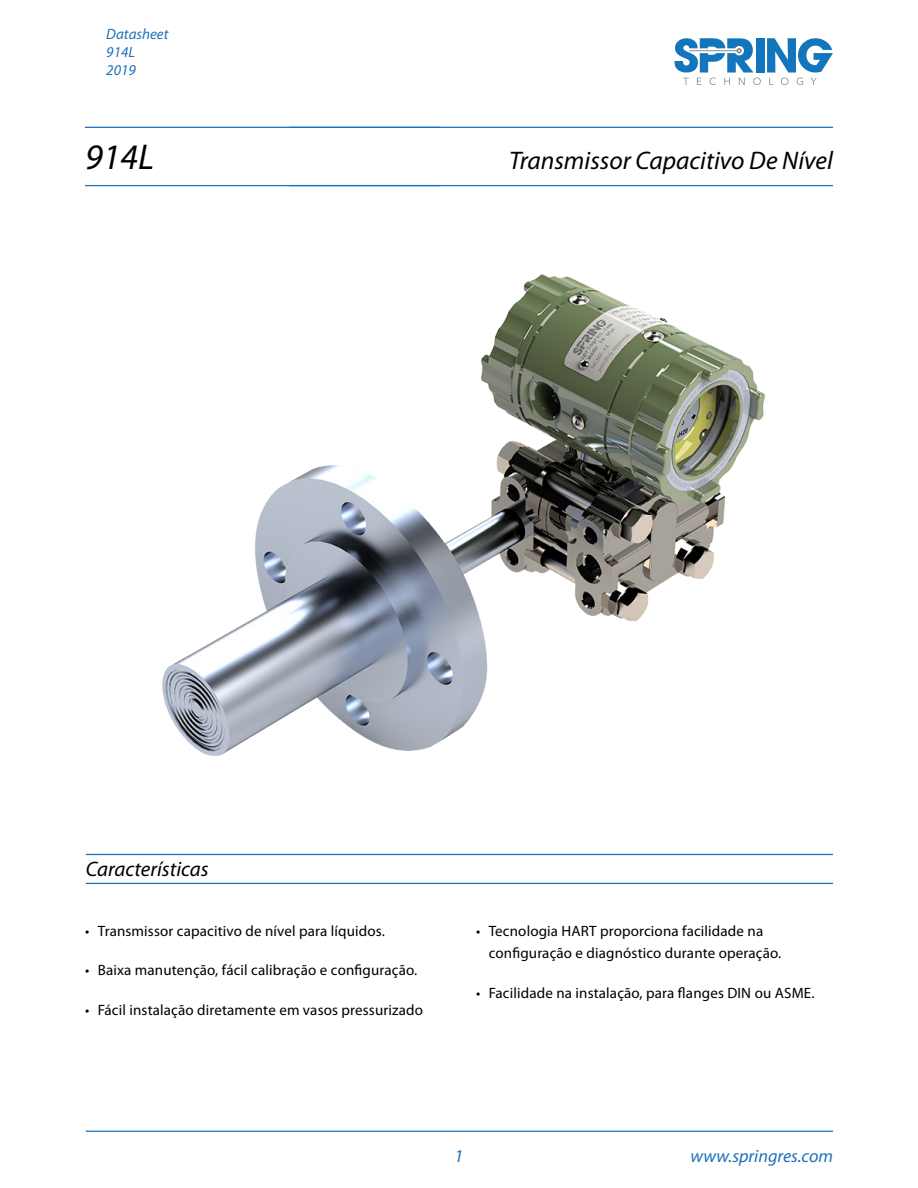
<style>
.page{position:relative;width:918px;height:1188px;background:#fff}
.page>*{position:absolute;margin:0;border:0;box-sizing:border-box;transform-origin:0 0}
.Título_Principal{font:italic 36px "Myriad Pro";color:#000}
.Título_Principal_2{font:italic 25.5px "Myriad Pro";color:#000}
.Features{font:italic 21px "Myriad Pro";color:#000}
.t1{font:italic 18px "Myriad Pro";color:#1f71b8}
.t2{font:15px/22.5px "Myriad Pro";letter-spacing:.01em;color:#000}
.t3{font:italic 15px/18px "Myriad Pro";color:#1f71b8}
</style>
<div class="page">
<div style="left:756px;top:38px;width:9px;height:35px;background:#1375bb"></div>
<svg style="left:767px;top:38px;width:66px;height:47px"></svg>
<svg style="left:675px;top:38px;width:86px;height:47px"></svg>
<hr style="left:86px;top:1131px;width:747px;height:1px;background:#1f71b8">
<img style="left:162px;top:274px;width:603px;height:482px">
<hr style="left:289px;top:185px;width:544px;height:1px;background:#1f71b8">
<hr style="left:289px;top:127px;width:544px;height:1px;background:#1f71b8">
<hr style="left:85px;top:185px;width:354px;height:1px;background:#1f71b8">
<hr style="left:85px;top:127px;width:354px;height:1px;background:#1f71b8">
<hr style="left:86px;top:854px;width:747px;height:1px;background:#1f71b8">
<hr style="left:86px;top:883px;width:747px;height:1px;background:#1f71b8">
<p class="t3" style="left:106px;top:25px;width:64px">Datasheet<br>914L<br>2019</p>
<p class="Título_Principal" style="left:85px;top:138px;width:71px">914L</p>
<p class="Título_Principal_2" style="left:509px;top:147px;width:325px">Transmissor Capacitivo De Nível</p>
<p class="Features" style="left:86px;top:858px;width:124px">Características</p>
<p class="t2" style="left:85px;top:920px;width:301px">• Transmissor capacitivo de nível para líquidos.</p>
<p class="t2" style="left:85px;top:959px;width:334px">• Baixa manutenção, fácil calibração e configuração.</p>
<p class="t2" style="left:85px;top:999px;width:339px">• Fácil instalação diretamente em vasos pressurizado</p>
<p class="t2" style="left:489px;top:920px;width:294px;text-indent:-13px">• Tecnologia HART proporciona facilidade na configuração e diagnóstico durante operação.</p>
<p class="t2" style="left:476px;top:982px;width:340px">• Facilidade na instalação, para flanges DIN ou ASME.</p>
<p class="t1" style="left:455px;top:1146px;width:10px">1</p>
<p class="t1" style="left:691px;top:1146px;width:144px">www.springres.com</p>
</div>
